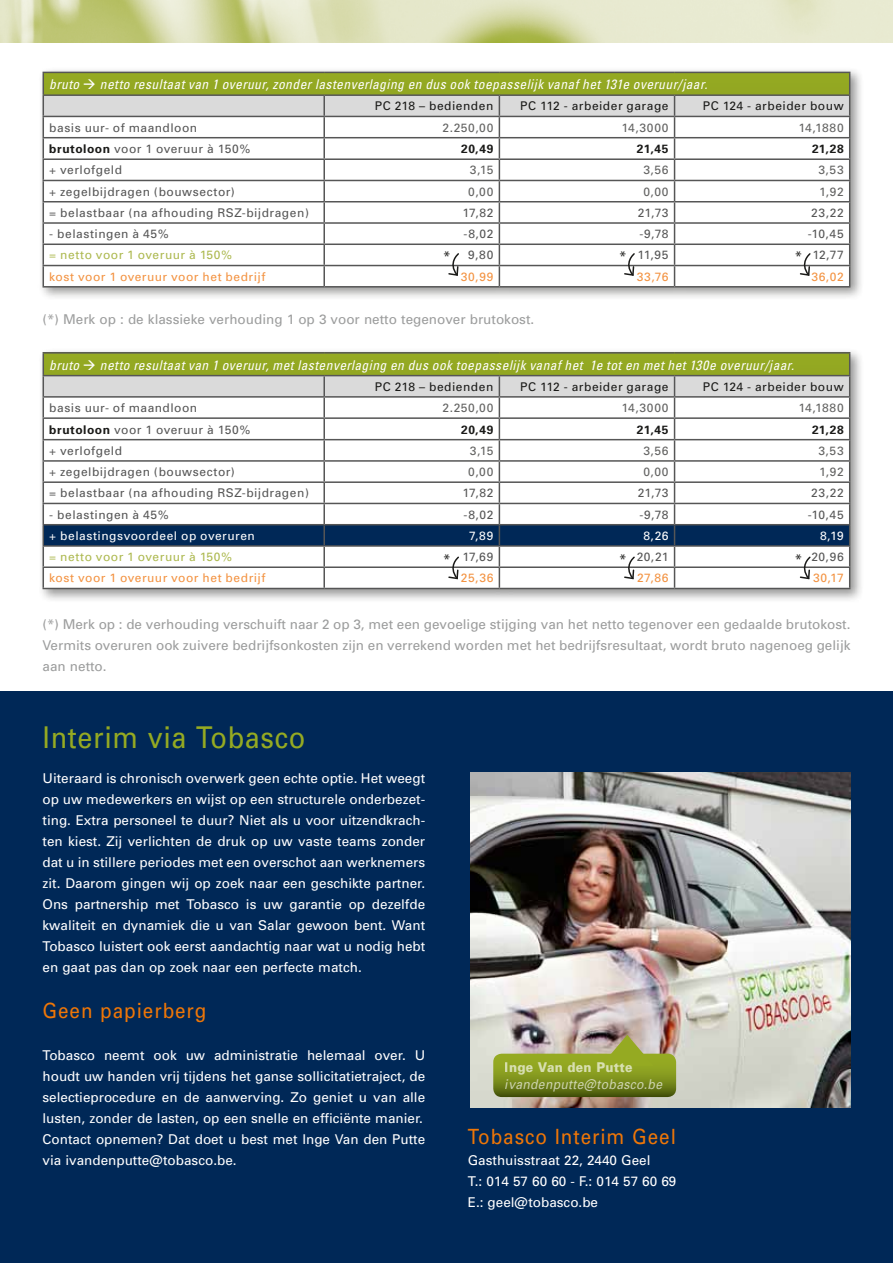
<style>
.page{position:relative;width:893px;height:1263px;background:#fff}
.page>*{position:absolute;margin:0;border:0;box-sizing:border-box;transform-origin:0 0}
.t1{font:30px "Univers";letter-spacing:.025em;color:#95aa22;scale:.9 1}
.t2{font:21px "Univers";letter-spacing:.05em;color:#ee7607;scale:.9 1}
.t3{font:13.5px/21px "Univers";color:#fff}
.t4{font:13.5px/21px "Univers";color:#9c9d9d;text-align:justify}
.t5{font:italic condensed 13.5px "Univers";letter-spacing:.035em;color:#fff}
.t6{font:italic 13.5px "Univers";letter-spacing:.025em;color:#fff;scale:.9 1}
.t7{font:900 13.5px "Univers";letter-spacing:.025em;color:#fff;scale:.9 1}
.t8{font:13.5px "Univers";color:#1a1a18}
.t9{font:12px "Univers";letter-spacing:.04em;color:#565656}
.t10{font:12px "Univers";letter-spacing:.04em;color:#1a1a18}
.t11{font:12px "Univers";letter-spacing:.06em;color:#636362}
.t12{font:12px "Univers";letter-spacing:.04em;color:#f39342}
.t13{font:12px "Univers";letter-spacing:.04em;color:#adb950}
.t14{font:12px "Univers";letter-spacing:.045em;color:#fff}
.t15{font:700 12px "Univers";letter-spacing:.04em;color:#1a1a18}
.s1{font-weight:700;color:#1a1a18}
</style>
<div class="page">
<img style="left:0;top:0;width:893px;height:43px">
<div style="left:0;top:692px;width:893px;height:571px;background:#002857"></div>
<img style="left:471px;top:772px;width:379px;height:335px">
<div style="left:37px;top:66px;width:827px;height:234px;background:#1a1a18;opacity:.45"></div>
<hr style="left:43px;top:72px;width:281px;height:1px;background:#565656">
<hr style="left:324px;top:72px;width:175px;height:1px;background:#565656">
<hr style="left:499px;top:72px;width:175px;height:1px;background:#565656">
<hr style="left:675px;top:72px;width:175px;height:1px;background:#565656">
<hr style="left:43px;top:286px;width:281px;height:2px;background:#565656">
<hr style="left:324px;top:286px;width:175px;height:2px;background:#565656">
<hr style="left:499px;top:286px;width:175px;height:2px;background:#565656">
<hr style="left:675px;top:286px;width:175px;height:2px;background:#565656">
<div style="left:37px;top:347px;width:827px;height:255px;background:#1a1a18;opacity:.45"></div>
<hr style="left:43px;top:352px;width:281px;height:2px;background:#565656">
<hr style="left:324px;top:352px;width:175px;height:2px;background:#565656">
<hr style="left:499px;top:352px;width:175px;height:2px;background:#565656">
<hr style="left:675px;top:352px;width:175px;height:2px;background:#565656">
<hr style="left:43px;top:588px;width:281px;height:1px;background:#565656">
<hr style="left:324px;top:588px;width:175px;height:1px;background:#565656">
<hr style="left:499px;top:588px;width:175px;height:1px;background:#565656">
<hr style="left:675px;top:588px;width:175px;height:1px;background:#565656">
<img style="left:493px;top:1035px;width:183px;height:62px">
<svg style="left:43px;top:73px;width:807px;height:213px"></svg>
<svg style="left:43px;top:354px;width:807px;height:234px"></svg>
<p class="t5" style="left:49px;top:76px;width:660px">bruto → netto resultaat van 1 overuur, zonder lastenverlaging en dus ook toepasselijk vanaf het 131e overuur/jaar.</p>
<p class="t10" style="left:375px;top:99px;width:120px">PC 218 – bedienden</p>
<p class="t10" style="left:520px;top:99px;width:150px">PC 112 - arbeider garage</p>
<p class="t10" style="left:703px;top:99px;width:142px">PC 124 - arbeider bouw</p>
<p class="t9" style="left:49px;top:120px;width:149px">basis uur- of maandloon</p>
<p class="t11" style="left:443px;top:120px;width:52px">2.250,00</p>
<p class="t11" style="left:621px;top:120px;width:49px">14,3000</p>
<p class="t11" style="left:798px;top:120px;width:47px">14,1880</p>
<p class="t9" style="left:49px;top:142px;width:203px"><span class="s1">brutoloon</span> voor 1 overuur à 150%</p>
<p class="t15" style="left:461px;top:142px;width:34px">20,49</p>
<p class="t15" style="left:637px;top:142px;width:33px">21,45</p>
<p class="t15" style="left:812px;top:142px;width:33px">21,28</p>
<p class="t9" style="left:49px;top:163px;width:74px">+ verlofgeld</p>
<p class="t11" style="left:470px;top:163px;width:25px">3,15</p>
<p class="t11" style="left:643px;top:163px;width:27px">3,56</p>
<p class="t11" style="left:818px;top:163px;width:27px">3,53</p>
<p class="t9" style="left:49px;top:184px;width:187px">+ zegelbijdragen (bouwsector)</p>
<p class="t11" style="left:468px;top:184px;width:27px">0,00</p>
<p class="t11" style="left:643px;top:184px;width:27px">0,00</p>
<p class="t11" style="left:819px;top:184px;width:26px">1,92</p>
<p class="t9" style="left:49px;top:206px;width:261px">= belastbaar (na afhouding RSZ-bijdragen)</p>
<p class="t9" style="left:463px;top:206px;width:32px">17,82</p>
<p class="t9" style="left:638px;top:206px;width:32px">21,73</p>
<p class="t9" style="left:811px;top:206px;width:34px">23,22</p>
<p class="t9" style="left:49px;top:227px;width:121px">- belastingen à 45%</p>
<p class="t9" style="left:464px;top:227px;width:31px">-8,02</p>
<p class="t9" style="left:639px;top:227px;width:31px">-9,78</p>
<p class="t9" style="left:808px;top:227px;width:37px">-10,45</p>
<p class="t13" style="left:49px;top:248px;width:184px">= netto voor 1 overuur à 150%</p>
<p class="t9" style="left:468px;top:248px;width:27px">9,80</p>
<p class="t9" style="left:637px;top:248px;width:33px">11,95</p>
<p class="t9" style="left:812px;top:248px;width:33px">12,77</p>
<p class="t12" style="left:49px;top:269px;width:218px">kost voor 1 overuur voor het bedrijf</p>
<p class="t12" style="left:461px;top:269px;width:34px">30,99</p>
<p class="t12" style="left:637px;top:269px;width:33px">33,76</p>
<p class="t12" style="left:811px;top:269px;width:34px">36,02</p>
<p class="t8" style="left:443px;top:248px;width:9px">*</p>
<p class="t8" style="left:619px;top:248px;width:9px">*</p>
<p class="t8" style="left:795px;top:248px;width:9px">*</p>
<p class="t4" style="left:43px;top:309px;width:493px">(*) Merk op : de klassieke verhouding 1 op 3 voor netto tegenover brutokost.</p>
<p class="t5" style="left:49px;top:356px;width:746px">bruto → netto resultaat van 1 overuur, met lastenverlaging en dus ook toepasselijk vanaf het 1e tot en met het 130e overuur/jaar.</p>
<p class="t10" style="left:375px;top:379px;width:120px">PC 218 – bedienden</p>
<p class="t10" style="left:520px;top:379px;width:150px">PC 112 - arbeider garage</p>
<p class="t10" style="left:703px;top:379px;width:142px">PC 124 - arbeider bouw</p>
<p class="t9" style="left:49px;top:401px;width:149px">basis uur- of maandloon</p>
<p class="t11" style="left:443px;top:401px;width:52px">2.250,00</p>
<p class="t11" style="left:621px;top:401px;width:49px">14,3000</p>
<p class="t11" style="left:798px;top:401px;width:47px">14,1880</p>
<p class="t9" style="left:49px;top:422px;width:203px"><span class="s1">brutoloon</span> voor 1 overuur à 150%</p>
<p class="t15" style="left:461px;top:422px;width:34px">20,49</p>
<p class="t15" style="left:637px;top:422px;width:33px">21,45</p>
<p class="t15" style="left:812px;top:422px;width:33px">21,28</p>
<p class="t9" style="left:49px;top:444px;width:74px">+ verlofgeld</p>
<p class="t11" style="left:470px;top:444px;width:25px">3,15</p>
<p class="t11" style="left:643px;top:444px;width:27px">3,56</p>
<p class="t11" style="left:818px;top:444px;width:27px">3,53</p>
<p class="t9" style="left:49px;top:465px;width:187px">+ zegelbijdragen (bouwsector)</p>
<p class="t11" style="left:468px;top:465px;width:27px">0,00</p>
<p class="t11" style="left:643px;top:465px;width:27px">0,00</p>
<p class="t11" style="left:819px;top:465px;width:26px">1,92</p>
<p class="t9" style="left:49px;top:486px;width:261px">= belastbaar (na afhouding RSZ-bijdragen)</p>
<p class="t9" style="left:463px;top:486px;width:32px">17,82</p>
<p class="t9" style="left:638px;top:486px;width:32px">21,73</p>
<p class="t9" style="left:811px;top:486px;width:34px">23,22</p>
<p class="t9" style="left:49px;top:507px;width:121px">- belastingen à 45%</p>
<p class="t9" style="left:464px;top:507px;width:31px">-8,02</p>
<p class="t9" style="left:639px;top:507px;width:31px">-9,78</p>
<p class="t9" style="left:808px;top:507px;width:37px">-10,45</p>
<p class="t14" style="left:49px;top:529px;width:207px">+ belastingsvoordeel op overuren</p>
<p class="t14" style="left:469px;top:529px;width:26px">7,89</p>
<p class="t14" style="left:643px;top:529px;width:27px">8,26</p>
<p class="t14" style="left:820px;top:529px;width:25px">8,19</p>
<p class="t13" style="left:49px;top:550px;width:184px">= netto voor 1 overuur à 150%</p>
<p class="t9" style="left:463px;top:550px;width:32px">17,69</p>
<p class="t9" style="left:637px;top:550px;width:33px">20,21</p>
<p class="t9" style="left:811px;top:550px;width:34px">20,96</p>
<p class="t12" style="left:49px;top:571px;width:218px">kost voor 1 overuur voor het bedrijf</p>
<p class="t12" style="left:461px;top:571px;width:34px">25,36</p>
<p class="t12" style="left:637px;top:571px;width:33px">27,86</p>
<p class="t12" style="left:813px;top:571px;width:32px">30,17</p>
<p class="t8" style="left:443px;top:551px;width:9px">*</p>
<p class="t8" style="left:619px;top:551px;width:9px">*</p>
<p class="t8" style="left:795px;top:551px;width:9px">*</p>
<p class="t4" style="left:43px;top:614px;width:809px">(*) Merk op : de verhouding verschuift naar 2 op 3, met een gevoelige stijging van het netto tegenover een gedaalde brutokost.<br>Vermits overuren ook zuivere bedrijfsonkosten zijn en verrekend worden met het bedrijfsresultaat, wordt bruto nagenoeg gelijk aan netto.</p>
<h1 class="t1" style="left:43px;top:719px;width:294px">Interim via Tobasco</h1>
<p class="t3" style="left:43px;top:767px;width:384px;text-align:justify">Uiteraard is chronisch overwerk geen echte optie. Het weegt op uw medewerkers en wijst op een structurele onderbezet&shy;ting. Extra personeel te duur? Niet als u voor uitzendkrach&shy;ten kiest. Zij verlichten de druk op uw vaste teams zonder dat u in stillere periodes met een overschot aan werknemers zit. Daarom gingen wij op zoek naar een geschikte partner.<br>Ons partnership met Tobasco is uw garantie op dezelfde kwaliteit en dynamiek die u van Salar gewoon bent. Want Tobasco luistert ook eerst aandachtig naar wat u nodig hebt en gaat pas dan op zoek naar een perfecte match.</p>
<h2 class="t2" style="left:43px;top:998px;width:184px">Geen papierberg</h2>
<p class="t3" style="left:43px;top:1045px;width:384px">Tobasco neemt ook uw administratie helemaal over. U houdt uw handen vrij tijdens het ganse sollicitatietraject, de selectieprocedure en de aanwerving. Zo geniet u van alle lusten, zonder de lasten, op een snelle en efficiënte manier.<br>Contact opnemen? Dat doet u best met Inge Van den Putte via ivandenputte@tobasco.be.</p>
<p class="t7" style="left:505px;top:1059px;width:144px">Inge Van den Putte</p>
<p class="t6" style="left:505px;top:1076px;width:176px">ivandenputte@tobasco.be</p>
<h2 class="t2" style="left:468px;top:1124px;width:233px">Tobasco Interim Geel</h2>
<p class="t3" style="left:468px;top:1150px;width:210px">Gasthuisstraat 22, 2440 Geel<br>T.: 014 57 60 60 - F.: 014 57 60 69<br>E.: geel@tobasco.be</p>
</div>
